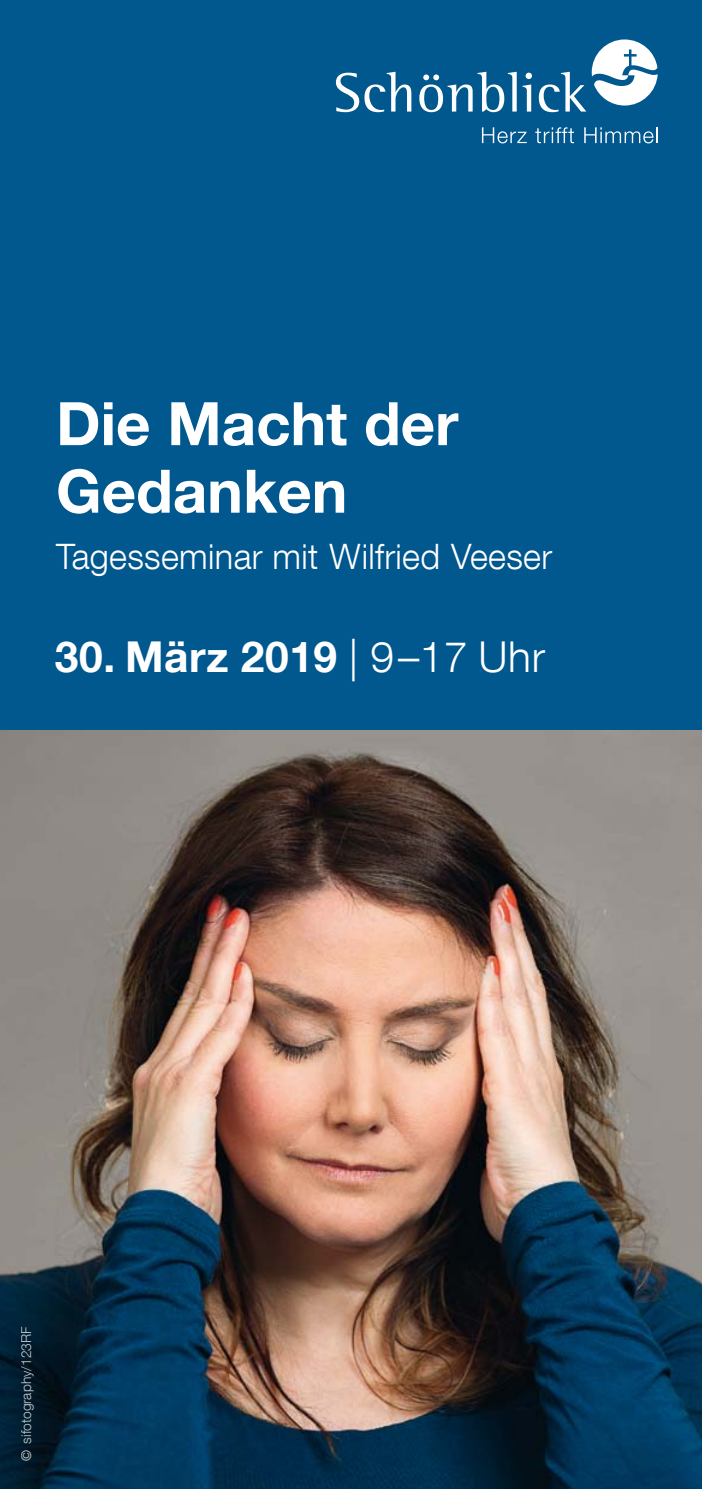
<style>
.page{position:relative;width:702px;height:1489px;background:#fff}
.page>*{position:absolute;margin:0;border:0;box-sizing:border-box;transform-origin:0 0}
.t1{font:700 60px/67.5px "Helvetica Neue LT Com";color:#fff}
.t2{font:700 42.5px "Helvetica Neue LT Com";letter-spacing:.015em;color:#fff}
.t3{font:300 35px "Helvetica Neue LT Com";letter-spacing:.01em;color:#fff}
.t4{font:300 13.75px "Helvetica Neue LT Com";color:#fff}
.s1{font-weight:300}
.s2{font-weight:400}
</style>
<div class="page">
<div style="left:0;top:0;width:702px;height:947px;background:#00588e"></div>
<img style="left:0;top:730px;width:702px;height:758px">
<svg style="left:336px;top:72px;width:75px;height:40px"></svg>
<svg style="left:419px;top:72px;width:97px;height:40px"></svg>
<svg style="left:522px;top:73px;width:10px;height:39px"></svg>
<svg style="left:539px;top:39px;width:118px;height:73px"></svg>
<svg style="left:482px;top:127px;width:44px;height:16px"></svg>
<svg style="left:535px;top:127px;width:39px;height:16px"></svg>
<svg style="left:584px;top:127px;width:73px;height:16px"></svg>
<h1 class="t1" style="left:56px;top:388px;width:404px">Die Macht der<br>Gedanken</h1>
<p class="t3" style="left:56px;top:535px;width:497px">Tagesseminar mit Wilfried Veeser</p>
<p class="t2" style="left:55px;top:630px;width:491px">30. März 2019 <span class="s1">| 9–17 Uhr</span></p>
<p class="t4" style="left:18px;top:1460px;width:135px;rotate:-90deg"><span class="s2">©</span> sifotography/123RF</p>
</div>
